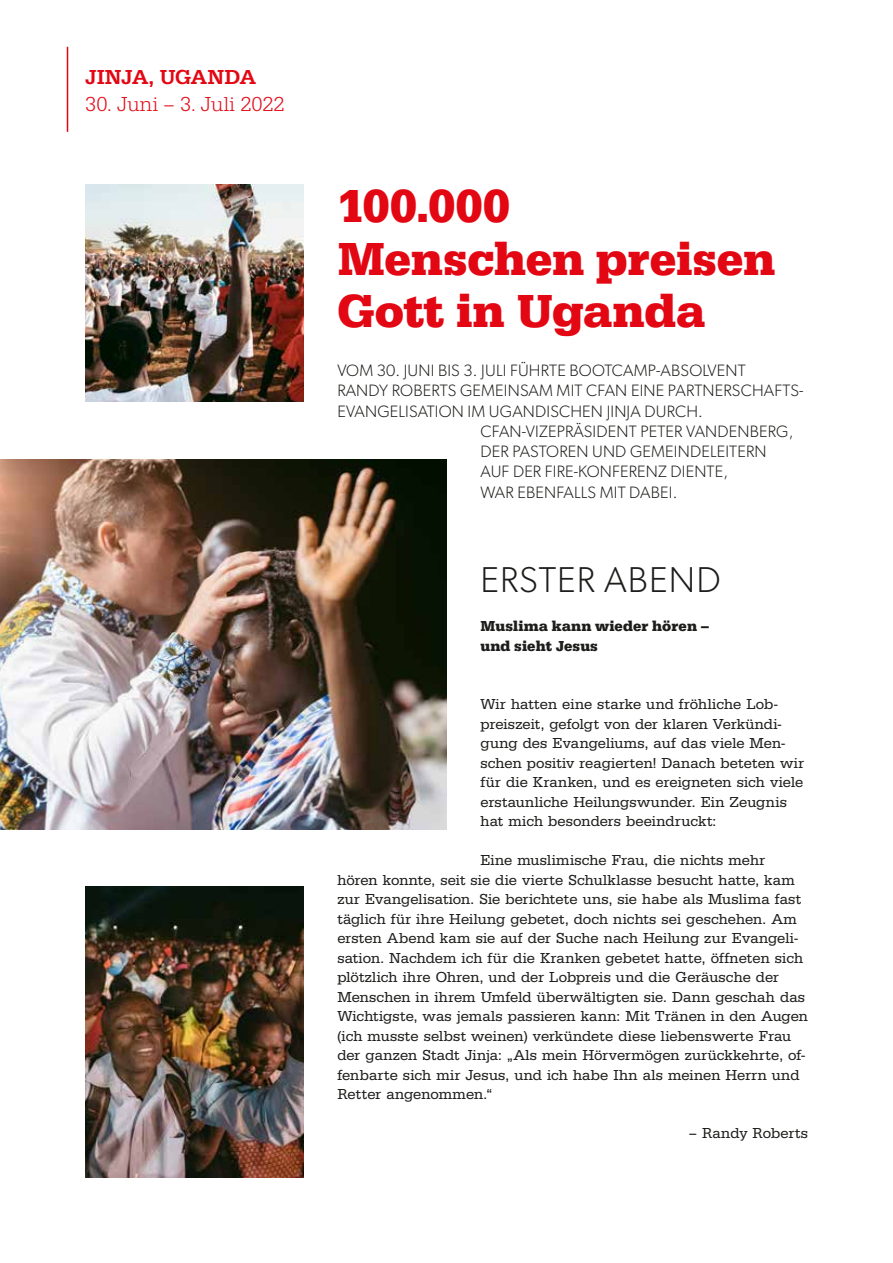
<style>
.page{position:relative;width:893px;height:1263px;background:#fff}
.page>*{position:absolute;margin:0;border:0;box-sizing:border-box;transform-origin:0 0}
.t1{font:700 48px/52.5px "URW Egyptienne TOT";letter-spacing:-.005em;color:#e30613}
.t2{font:300 36px "Gibson";letter-spacing:.03em;color:#1d1d1b}
.t3{font:300 21px "URW Egyptienne TOT";letter-spacing:-.005em;color:#e30613}
.t4{font:500 21px "URW Egyptienne TOT";letter-spacing:-.015em;color:#e30613}
.t5{font:300 16.5px "Gibson";letter-spacing:.01em;color:#1d1d1b}
.t6{font:15px/19.5px "URW Egyptienne TOT";letter-spacing:.01em;color:#1d1d1b}
.t7{font:700 15px/19.5px "URW Egyptienne TOT";letter-spacing:.005em;color:#1d1d1b}
</style>
<div class="page">
<hr style="left:67px;top:47px;width:1px;height:85px;background:#e30613">
<img style="left:0;top:460px;width:446px;height:369px">
<img style="left:85px;top:184px;width:218px;height:218px">
<img style="left:85px;top:886px;width:218px;height:292px">
<h3 class="t4" style="left:85px;top:65px;width:172px">JINJA, UGANDA</h3>
<h3 class="t3" style="left:85px;top:92px;width:201px">30. Juni – 3. Juli 2022</h3>
<h1 class="t1" style="left:337px;top:182px;width:440px">100.000<br>Menschen preisen<br>Gott in Uganda</h1>
<p class="t5" style="left:337px;top:361px;width:410px">VOM 30. JUNI BIS 3. JULI FÜHRTE BOOTCAMP-ABSOLVENT</p>
<p class="t5" style="left:337px;top:381px;width:468px">RANDY ROBERTS GEMEINSAM MIT CFAN EINE PARTNERSCHAFTS-</p>
<p class="t5" style="left:337px;top:401px;width:367px">EVANGELISATION IM UGANDISCHEN JINJA DURCH.</p>
<p class="t5" style="left:480px;top:421px;width:314px">CFAN-VIZEPRÄSIDENT PETER VANDENBERG,</p>
<p class="t5" style="left:480px;top:442px;width:288px">DER PASTOREN UND GEMEINDELEITERN</p>
<p class="t5" style="left:480px;top:462px;width:249px">AUF DER FIRE-KONFERENZ DIENTE,</p>
<p class="t5" style="left:480px;top:482px;width:198px">WAR EBENFALLS MIT DABEI.</p>
<h2 class="t2" style="left:480px;top:558px;width:242px">ERSTER ABEND</h2>
<p class="t7" style="left:480px;top:617px;width:230px">Muslima kann wieder hören – und sieht Jesus</p>
<p class="t6" style="left:480px;top:695px;width:325px">Wir hatten eine starke und fröhliche Lob&shy;preiszeit, gefolgt von der klaren Verkündi&shy;gung des Evangeliums, auf das viele Men&shy;schen positiv reagierten! Danach beteten wir für die Kranken, und es ereigneten sich viele erstaunliche Heilungswunder. Ein Zeugnis hat mich besonders beeindruckt:</p>
<p class="t6" style="left:337px;top:851px;width:472px;text-indent:143px">Eine muslimische Frau, die nichts mehr hören konnte, seit sie die vierte Schulklasse besucht hatte, kam zur Evangelisation. Sie berichtete uns, sie habe als Muslima fast täglich für ihre Heilung gebetet, doch nichts sei geschehen. Am ersten Abend kam sie auf der Suche nach Heilung zur Evangeli&shy;sation. Nachdem ich für die Kranken gebetet hatte, öffneten sich plötzlich ihre Ohren, und der Lobpreis und die Geräusche der Menschen in ihrem Umfeld überwältigten sie. Dann geschah das Wichtigste, was jemals passieren kann: Mit Tränen in den Augen (ich musste selbst weinen) verkündete diese liebenswerte Frau der ganzen Stadt Jinja: „Als mein Hörvermögen zurückkehrte, of&shy;fenbarte sich mir Jesus, und ich habe Ihn als meinen Herrn und Retter angenommen.“</p>
<p class="t6" style="left:689px;top:1124px;width:121px">– Randy Roberts</p>
</div>
